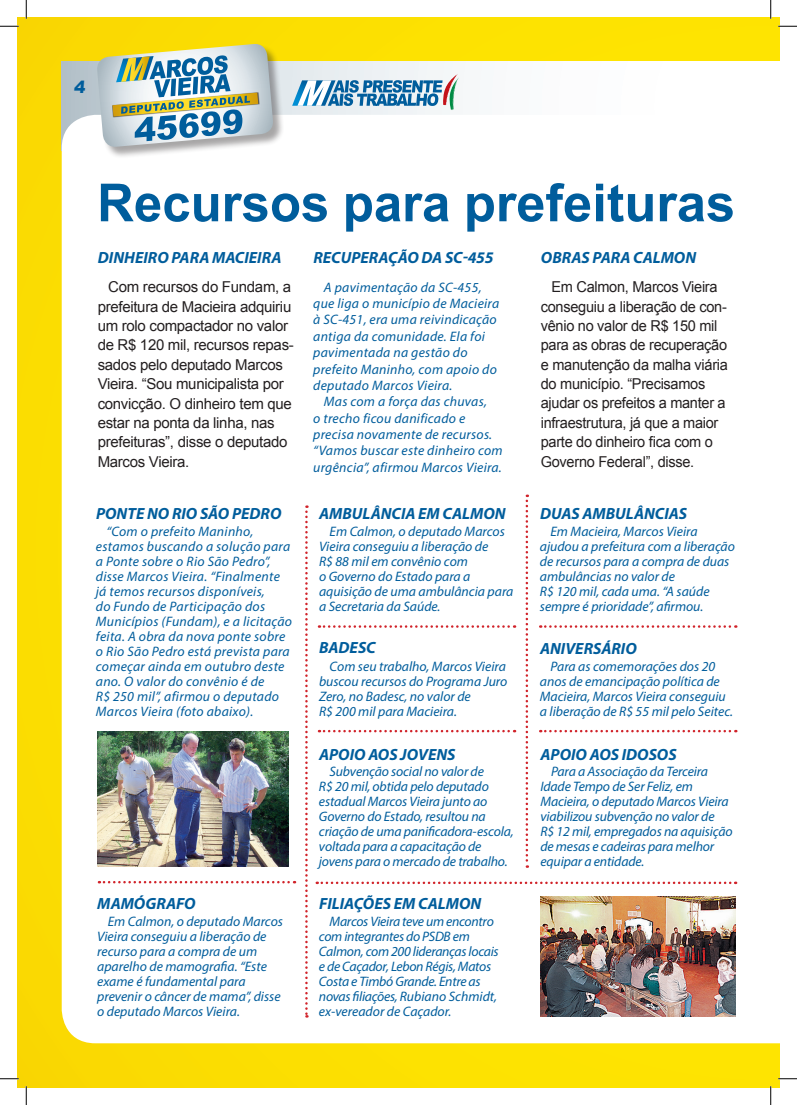
<style>
.page{position:relative;width:797px;height:1105px;background:#fff}
.page>*{position:absolute;margin:0;border:0;box-sizing:border-box;transform-origin:0 0}
.t1{font:700 52.5px "Arial";color:#005d9c}
.t2{font:900 16.88px "Arial";color:#005d9c}
.t3{font:italic 700 16.25px "Myriad Pro";color:#005d9c}
.t4{font:15px/19.4px "Arial";letter-spacing:-.02em;color:#231f20}
.t5{font:italic 13.75px/15px "Myriad Pro";color:#005d9c}
.t6{font:italic 13.75px/15px "Myriad Pro";letter-spacing:.02em;color:#005d9c}
.t7{font:italic 13.75px/15px "Myriad Pro";letter-spacing:-.02em;color:#005d9c}
</style>
<div class="page">
<div style="left:17px;top:17px;width:762px;height:1070px;background:#fbdd01"></div>
<svg style="left:62px;top:62px;width:717px;height:53px;background:#f3f6f7"></svg>
<div style="left:62px;top:115px;width:717px;height:928px;background:#fff"></div>
<svg style="left:292px;top:73px;width:167px;height:38px;background:#9dbed3"></svg>
<div style="left:98px;top:45px;width:187px;height:114px;background:#231f20;opacity:.4"></div>
<svg style="left:96px;top:44px;width:178px;height:104px;background:#acbfb2"></svg>
<img style="left:541px;top:897px;width:194px;height:119px">
<svg style="left:525px;top:495px;width:3px;height:373px"></svg>
<svg style="left:305px;top:505px;width:3px;height:512px;background:#f0babc"></svg>
<svg style="left:317px;top:881px;width:419px;height:3px"></svg>
<svg style="left:319px;top:730px;width:196px;height:2px"></svg>
<svg style="left:99px;top:881px;width:196px;height:2px"></svg>
<svg style="left:319px;top:625px;width:196px;height:3px"></svg>
<svg style="left:540px;top:730px;width:196px;height:2px"></svg>
<svg style="left:540px;top:625px;width:196px;height:3px"></svg>
<img style="left:97px;top:731px;width:192px;height:135px">
<svg style="left:0;top:25px;width:19px;height:2px"></svg>
<svg style="left:778px;top:25px;width:19px;height:2px"></svg>
<svg style="left:0;top:1078px;width:19px;height:1px"></svg>
<svg style="left:778px;top:1078px;width:19px;height:1px"></svg>
<svg style="left:25px;top:0;width:2px;height:19px"></svg>
<svg style="left:25px;top:1086px;width:2px;height:19px"></svg>
<svg style="left:770px;top:0;width:1px;height:19px"></svg>
<svg style="left:770px;top:1086px;width:1px;height:19px"></svg>
<p class="t2" style="left:74px;top:74px;width:15px">4</p>
<h1 class="t1" style="left:97px;top:168px;width:639px">Recursos para prefeituras</h1>
<p class="t3" style="left:98px;top:247px;width:185px">DINHEIRO PARA MACIEIRA</p>
<p class="t3" style="left:313px;top:247px;width:182px">RECUPERAÇÃO DA SC-455</p>
<p class="t3" style="left:541px;top:247px;width:157px">OBRAS PARA CALMON</p>
<p class="t4" style="left:98px;top:277px;width:198px;text-indent:11px">Com recursos do Fundam, a prefeitura de Macieira adquiriu um rolo compactador no valor de R$ 120 mil, recursos repas&shy;sados pelo deputado Marcos<br>Vieira. “Sou municipalista por convicção. O dinheiro tem que estar na ponta da linha, nas prefeituras”, disse o deputado<br>Marcos Vieira.</p>
<p class="t3" style="left:96px;top:503px;width:187px">PONTE NO RIO SÃO PEDRO</p>
<p class="t6" style="left:96px;top:524px;width:198px;text-indent:11px">“Com o prefeito Maninho, estamos buscando a solução para a Ponte sobre o Rio São Pedro”, disse Marcos Vieira. “Finalmente já temos recursos disponíveis,<br>do Fundo de Participação dos<br>Municípios (Fundam), e a licitação feita. A obra da nova ponte sobre o Rio São Pedro está prevista para começar ainda em outubro deste ano. O valor do convênio é de<br>R$ 250 mil”, afirmou o deputado<br>Marcos Vieira (foto abaixo).</p>
<p class="t3" style="left:97px;top:893px;width:100px">MAMÓGRAFO</p>
<p class="t5" style="left:97px;top:914px;width:187px;text-indent:11px">Em Calmon, o deputado Marcos<br>Vieira conseguiu a liberação de recurso para a compra de um aparelho de mamografia. “Este exame é fundamental para prevenir o câncer de mama”, disse o deputado Marcos Vieira.</p>
<p class="t6" style="left:313px;top:279px;width:187px;line-height:16.4px;text-indent:11px">A pavimentação da SC-455, que liga o município de Macieira à SC-451, era uma reivindicação antiga da comunidade. Ela foi pavimentada na gestão do prefeito Maninho, com apoio do deputado Marcos Vieira.</p>
<p class="t6" style="left:313px;top:393px;width:191px;line-height:16.4px;text-indent:11px">Mas com a força das chuvas,<br>o trecho ficou danificado e precisa novamente de recursos. “Vamos buscar este dinheiro com urgência”, afirmou Marcos Vieira.</p>
<p class="t3" style="left:319px;top:503px;width:188px">AMBULÂNCIA EM CALMON</p>
<p class="t5" style="left:319px;top:524px;width:196px;text-indent:11px">Em Calmon, o deputado Marcos<br>Vieira conseguiu a liberação de<br>R$ 88 mil em convênio com<br>o Governo do Estado para a aquisição de uma ambulância para a Secretaria da Saúde.</p>
<p class="t3" style="left:319px;top:637px;width:58px">BADESC</p>
<p class="t5" style="left:319px;top:659px;width:190px;text-indent:11px">Com seu trabalho, Marcos Vieira buscou recursos do Programa Juro<br>Zero, no Badesc, no valor de<br>R$ 200 mil para Macieira.</p>
<p class="t4" style="left:541px;top:277px;width:189px;text-indent:11px">Em Calmon, Marcos Vieira conseguiu a liberação de con&shy;vênio no valor de R$ 150 mil para as obras de recuperação e manutenção da malha viária do município. “Precisamos ajudar os prefeitos a manter a infraestrutura, já que a maior parte do dinheiro fica com o<br>Governo Federal”, disse.</p>
<p class="t3" style="left:540px;top:503px;width:149px">DUAS AMBULÂNCIAS</p>
<p class="t5" style="left:540px;top:524px;width:196px;text-indent:11px">Em Macieira, Marcos Vieira ajudou a prefeitura com a liberação de recursos para a compra de duas ambulâncias no valor de<br>R$ 120 mil, cada uma. “A saúde sempre é prioridade”, afirmou.</p>
<p class="t3" style="left:540px;top:637px;width:98px">ANIVERSÁRIO</p>
<p class="t5" style="left:540px;top:659px;width:194px;text-indent:11px">Para as comemorações dos 20 anos de emancipação política de<br>Macieira, Marcos Vieira conseguiu a liberação de R$ 55 mil pelo Seitec.</p>
<p class="t3" style="left:319px;top:744px;width:138px">APOIO AOS JOVENS</p>
<p class="t3" style="left:540px;top:744px;width:138px">APOIO AOS IDOSOS</p>
<p class="t5" style="left:319px;top:764px;width:196px;text-indent:11px">Subvenção social no valor de<br>R$ 20 mil, obtida pelo deputado estadual Marcos Vieira junto ao<br>Governo do Estado, resultou na criação de uma panificadora-escola, voltada para a capacitação de jovens para o mercado de trabalho.</p>
<p class="t5" style="left:540px;top:764px;width:194px;text-indent:11px">Para a Associação da Terceira<br>Idade Tempo de Ser Feliz, em<br>Macieira, o deputado Marcos Vieira viabilizou subvenção no valor de<br>R$ 12 mil, empregados na aquisição de mesas e cadeiras para melhor equipar a entidade.</p>
<p class="t3" style="left:319px;top:892px;width:164px">FILIAÇÕES EM CALMON</p>
<p class="t7" style="left:319px;top:914px;width:181px;text-indent:11px">Marcos Vieira teve um encontro com integrantes do PSDB em<br>Calmon, com 200 lideranças locais e de Caçador, Lebon Régis, Matos<br>Costa e Timbó Grande. Entre as novas filiações, Rubiano Schmidt, ex-vereador de Caçador.</p>
</div>
